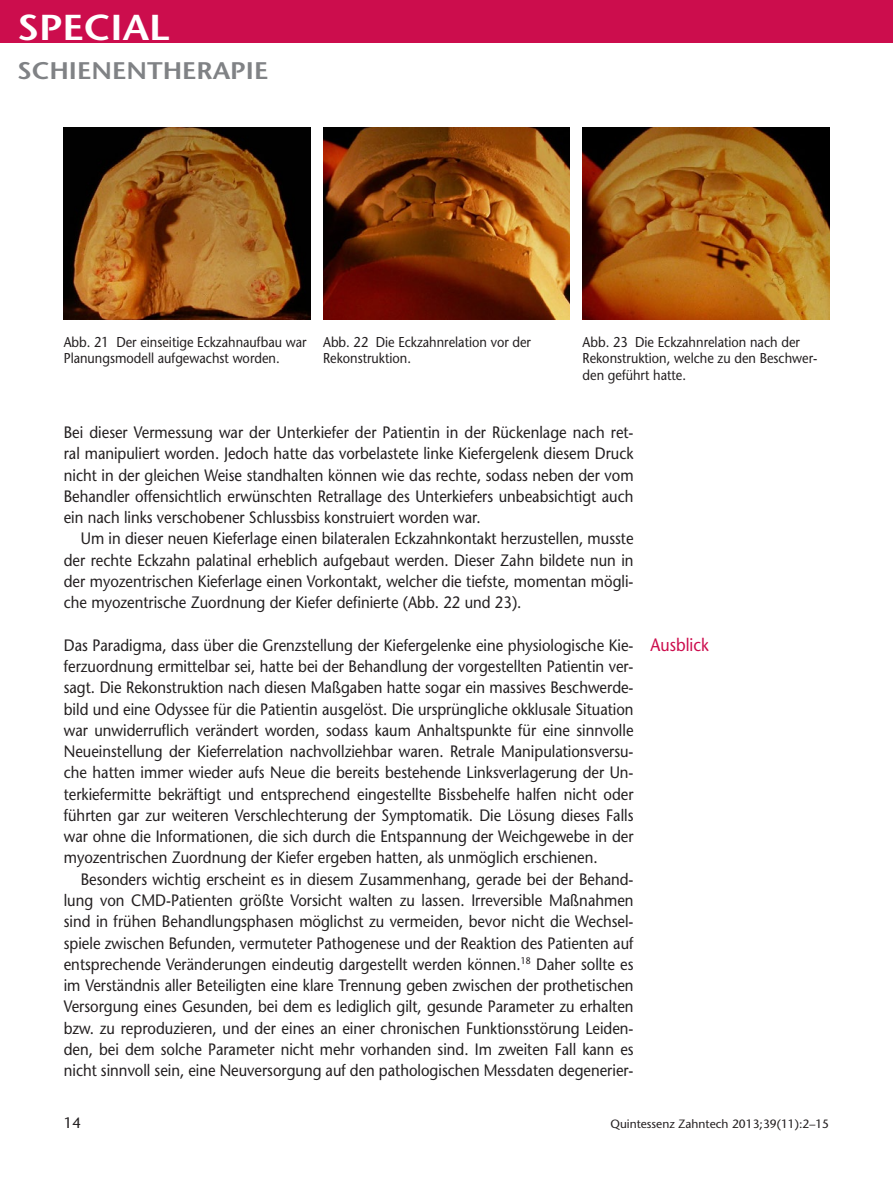
<style>
.page{position:relative;width:893px;height:1191px;background:#fff}
.page>*{position:absolute;margin:0;border:0;box-sizing:border-box;transform-origin:0 0}
.t1{font:600 36px "Stone Sans Std";color:#fff;scale:1.1 1}
.t2{font:600 24px "Stone Sans Std";color:#808285;scale:1.1 1}
.t3{font:500 18px "Stone Sans Std";color:#cc0d4d;scale:.9 1}
.t4{font:500 16.5px/21.3px "Stone Sans Std";color:#231f20;text-align:justify;scale:.9 1}
.t5{font:500 15px "Stone Sans Std";color:#231f20}
.t6{font:500 14.25px/16.5px "Stone Sans Std";color:#231f20;scale:.9 1}
.t7{font:500 12px "Stone Sans Std";color:#231f20}
</style>
<div class="page">
<div style="left:0;top:0;width:893px;height:43px;background:#cc0d4d"></div>
<img style="left:64px;top:128px;width:246px;height:191px">
<img style="left:323px;top:128px;width:247px;height:191px">
<img style="left:583px;top:128px;width:246px;height:191px">
<h1 class="t1" style="left:17px;top:6px;width:140px">SPECIAL</h1>
<h2 class="t2" style="left:17px;top:56px;width:230px">SCHIENENTHERAPIE</h2>
<p class="t6" style="left:64px;top:333px;width:271px">Abb. 21 Der einseitige Eckzahnaufbau war<br>Planungsmodell aufgewachst worden.</p>
<p class="t6" style="left:323px;top:333px;width:232px">Abb. 22 Die Eckzahnrelation vor der<br>Rekonstruktion.</p>
<p class="t6" style="left:583px;top:333px;width:262px">Abb. 23 Die Eckzahnrelation nach der<br>Rekonstruktion, welche zu den Beschwer&shy;den geführt hatte.</p>
<p class="t4" style="left:64px;top:422px;width:635px">Bei dieser Vermessung war der Unterkiefer der Patientin in der Rückenlage nach ret&shy;ral manipuliert worden. Jedoch hatte das vorbelastete linke Kiefergelenk diesem Druck nicht in der gleichen Weise standhalten können wie das rechte, sodass neben der vom Behandler offensichtlich erwünschten Retrallage des Unterkiefers unbeabsichtigt auch ein nach links verschobener Schlussbiss konstruiert worden war.</p>
<p class="t4" style="left:64px;top:528px;width:635px;text-indent:17px">Um in dieser neuen Kieferlage einen bilateralen Eckzahnkontakt herzustellen, musste der rechte Eckzahn palatinal erheblich aufgebaut werden. Dieser Zahn bildete nun in der myozentrischen Kieferlage einen Vorkontakt, welcher die tiefste, momentan mögli&shy;che myozentrische Zuordnung der Kiefer definierte (Abb. 22 und 23).</p>
<p class="t4" style="left:64px;top:634px;width:635px">Das Paradigma, dass über die Grenzstellung der Kiefergelenke eine physiologische Kie&shy;ferzuordnung ermittelbar sei, hatte bei der Behandlung der vorgestellten Patientin ver&shy;sagt. Die Rekonstruktion nach diesen Maßgaben hatte sogar ein massives Beschwerde&shy;bild und eine Odyssee für die Patientin ausgelöst. Die ursprüngliche okklusale Situation war unwiderruflich verändert worden, sodass kaum Anhaltspunkte für eine sinnvolle Neueinstellung der Kieferrelation nachvollziehbar waren. Retrale Manipulationsversu&shy;che hatten immer wieder aufs Neue die bereits bestehende Linksverlagerung der Un&shy;terkiefermitte bekräftigt und entsprechend eingestellte Bissbehelfe halfen nicht oder führten gar zur weiteren Verschlechterung der Symptomatik. Die Lösung dieses Falls war ohne die Informationen, die sich durch die Entspannung der Weichgewebe in der myozentrischen Zuordnung der Kiefer ergeben hatten, als unmöglich erschienen.</p>
<p class="t4" style="left:64px;top:868px;width:635px;text-indent:17px">Besonders wichtig erscheint es in diesem Zusammenhang, gerade bei der Behand&shy;lung von CMD-Patienten größte Vorsicht walten zu lassen. Irreversible Maßnahmen sind in frühen Behandlungsphasen möglichst zu vermeiden, bevor nicht die Wechsel&shy;spiele zwischen Befunden, vermuteter Pathogenese und der Reaktion des Patienten auf entsprechende Veränderungen eindeutig dargestellt werden können.<sup>18</sup> Daher sollte es im Verständnis aller Beteiligten eine klare Trennung geben zwischen der prothetischen Versorgung eines Gesunden, bei dem es lediglich gilt, gesunde Parameter zu erhalten bzw. zu reproduzieren, und der eines an einer chronischen Funktionsstörung Leiden&shy;den, bei dem solche Parameter nicht mehr vorhanden sind. Im zweiten Fall kann es nicht sinnvoll sein, eine Neuversorgung auf den pathologischen Messdaten degenerier-</p>
<p class="t3" style="left:651px;top:634px;width:66px">Ausblick</p>
<p class="t5" style="left:64px;top:1113px;width:19px">14</p>
<p class="t7" style="left:610px;top:1116px;width:220px">Quintessenz Zahntech 2013;39(11):2–15</p>
</div>
